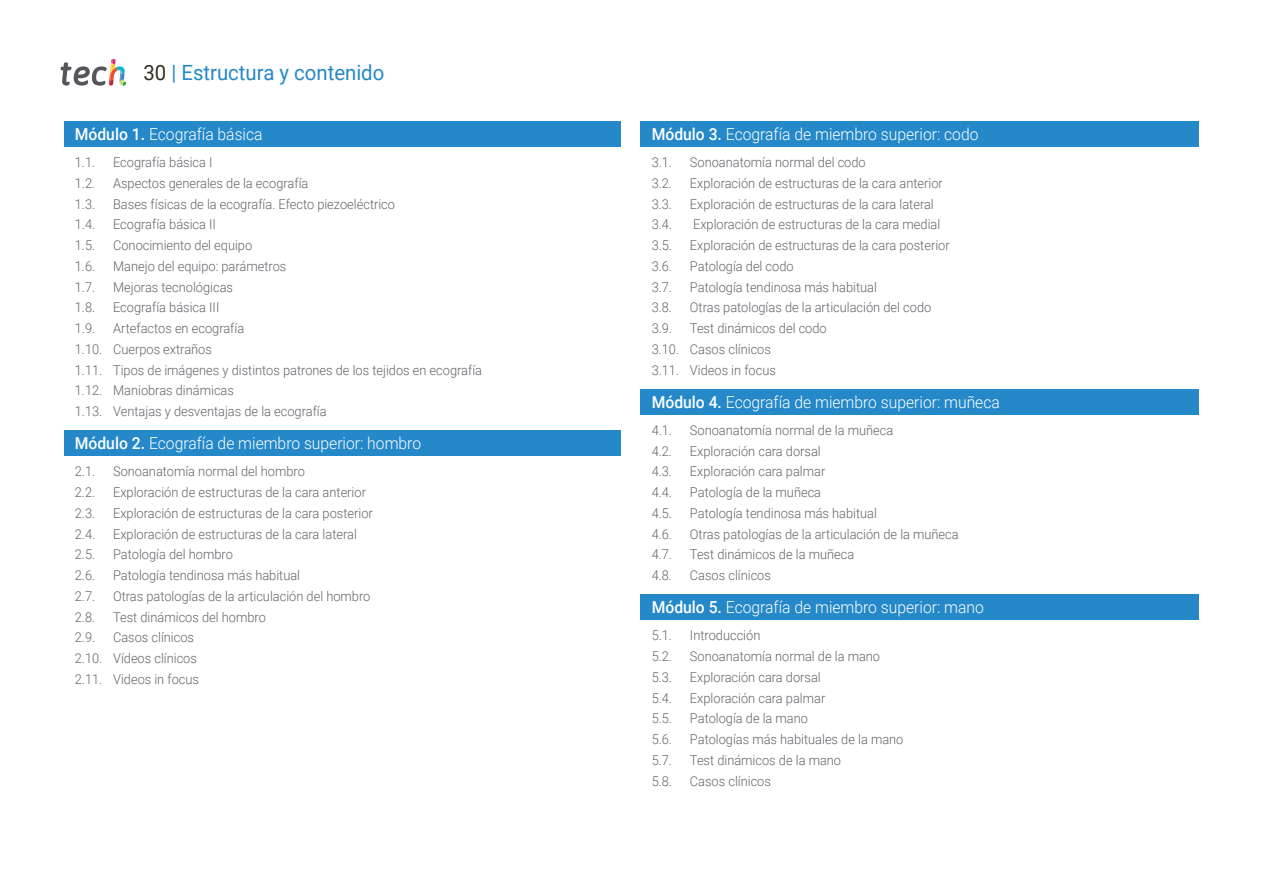
<style>
.page{position:relative;width:1263px;height:893px;background:#fff}
.page>*{position:absolute;margin:0;border:0;box-sizing:border-box;transform-origin:0 0}
.t1{font:21px "Roboto";color:#2488c9}
.t2{font:300 16.5px "Roboto";color:#fff;scale:.95 1}
.t3{font:300 13.5px/20.7px "Roboto";color:#61646a;scale:.95 1}
.s1{color:#312e20}
.s2{font-weight:500}
</style>
<div class="page">
<svg style="left:61px;top:59px;width:65px;height:27px"></svg>
<div style="left:64px;top:121px;width:557px;height:25px;background:#2488c9"></div>
<div style="left:64px;top:430px;width:557px;height:25px;background:#2488c9"></div>
<div style="left:641px;top:121px;width:558px;height:25px;background:#2488c9"></div>
<div style="left:641px;top:389px;width:558px;height:25px;background:#2488c9"></div>
<div style="left:641px;top:594px;width:558px;height:25px;background:#2488c9"></div>
<h1 class="t1" style="left:144px;top:57px;width:242px"><span class="s1">30</span> | Estructura y contenido</h1>
<p class="t2" style="left:75px;top:123px;width:199px"><span class="s2">Módulo 1.</span> Ecografía básica</p>
<p class="t3" style="left:75px;top:151px;width:23px">1.1.</p>
<p class="t3" style="left:113px;top:151px;width:106px">Ecografía básica I</p>
<p class="t3" style="left:75px;top:172px;width:23px">1.2.</p>
<p class="t3" style="left:113px;top:172px;width:207px">Aspectos generales de la ecografía</p>
<p class="t3" style="left:75px;top:193px;width:23px">1.3.</p>
<p class="t3" style="left:113px;top:193px;width:298px">Bases físicas de la ecografía. Efecto piezoeléctrico</p>
<p class="t3" style="left:75px;top:214px;width:23px">1.4.</p>
<p class="t3" style="left:113px;top:214px;width:110px">Ecografía básica II</p>
<p class="t3" style="left:75px;top:234px;width:23px">1.5.</p>
<p class="t3" style="left:113px;top:234px;width:148px">Conocimiento del equipo</p>
<p class="t3" style="left:75px;top:255px;width:23px">1.6.</p>
<p class="t3" style="left:113px;top:255px;width:184px">Manejo del equipo: parámetros</p>
<p class="t3" style="left:75px;top:276px;width:23px">1.7.</p>
<p class="t3" style="left:113px;top:276px;width:128px">Mejoras tecnológicas</p>
<p class="t3" style="left:75px;top:297px;width:23px">1.8.</p>
<p class="t3" style="left:113px;top:297px;width:113px">Ecografía básica III</p>
<p class="t3" style="left:75px;top:317px;width:23px">1.9.</p>
<p class="t3" style="left:75px;top:317px;width:430px;text-indent:38px">Artefactos en ecografía<br>1.10. Cuerpos extraños<br>1.11. Tipos de imágenes y distintos patrones de los tejidos en ecografía 1.12. Maniobras dinámicas<br>1.13. Ventajas y desventajas de la ecografía</p>
<p class="t2" style="left:75px;top:432px;width:366px"><span class="s2">Módulo 2.</span> Ecografía de miembro superior: hombro</p>
<p class="t3" style="left:75px;top:461px;width:23px">2.1.</p>
<p class="t3" style="left:113px;top:461px;width:203px">Sonoanatomía normal del hombro</p>
<p class="t3" style="left:75px;top:481px;width:23px">2.2.</p>
<p class="t3" style="left:113px;top:481px;width:268px">Exploración de estructuras de la cara anterior</p>
<p class="t3" style="left:75px;top:502px;width:23px">2.3.</p>
<p class="t3" style="left:113px;top:502px;width:275px">Exploración de estructuras de la cara posterior</p>
<p class="t3" style="left:75px;top:523px;width:23px">2.4.</p>
<p class="t3" style="left:113px;top:523px;width:258px">Exploración de estructuras de la cara lateral</p>
<p class="t3" style="left:75px;top:544px;width:23px">2.5.</p>
<p class="t3" style="left:113px;top:544px;width:128px">Patología del hombro</p>
<p class="t3" style="left:75px;top:564px;width:23px">2.6.</p>
<p class="t3" style="left:113px;top:564px;width:198px">Patología tendinosa más habitual</p>
<p class="t3" style="left:75px;top:585px;width:23px">2.7.</p>
<p class="t3" style="left:113px;top:585px;width:272px">Otras patologías de la articulación del hombro</p>
<p class="t3" style="left:75px;top:606px;width:23px">2.8.</p>
<p class="t3" style="left:113px;top:606px;width:162px">Test dinámicos del hombro</p>
<p class="t3" style="left:75px;top:627px;width:23px">2.9.</p>
<p class="t3" style="left:75px;top:627px;width:132px;text-indent:38px">Casos clínicos<br>2.10. Vídeos clínicos<br>2.11. Videos in focus</p>
<p class="t2" style="left:652px;top:123px;width:345px"><span class="s2">Módulo 3.</span> Ecografía de miembro superior: codo</p>
<p class="t3" style="left:652px;top:151px;width:23px">3.1.</p>
<p class="t3" style="left:690px;top:151px;width:187px">Sonoanatomía normal del codo</p>
<p class="t3" style="left:652px;top:172px;width:23px">3.2.</p>
<p class="t3" style="left:690px;top:172px;width:268px">Exploración de estructuras de la cara anterior</p>
<p class="t3" style="left:652px;top:193px;width:23px">3.3.</p>
<p class="t3" style="left:690px;top:193px;width:258px">Exploración de estructuras de la cara lateral</p>
<p class="t3" style="left:652px;top:214px;width:23px">3.4.</p>
<p class="t3" style="left:693px;top:214px;width:262px">Exploración de estructuras de la cara medial</p>
<p class="t3" style="left:652px;top:234px;width:23px">3.5.</p>
<p class="t3" style="left:690px;top:234px;width:275px">Exploración de estructuras de la cara posterior</p>
<p class="t3" style="left:652px;top:255px;width:23px">3.6.</p>
<p class="t3" style="left:690px;top:255px;width:111px">Patología del codo</p>
<p class="t3" style="left:652px;top:276px;width:23px">3.7.</p>
<p class="t3" style="left:690px;top:276px;width:198px">Patología tendinosa más habitual</p>
<p class="t3" style="left:652px;top:297px;width:23px">3.8.</p>
<p class="t3" style="left:690px;top:297px;width:256px">Otras patologías de la articulación del codo</p>
<p class="t3" style="left:652px;top:317px;width:23px">3.9.</p>
<p class="t3" style="left:652px;top:317px;width:186px;text-indent:38px">Test dinámicos del codo<br>3.10. Casos clínicos<br>3.11. Videos in focus</p>
<p class="t2" style="left:652px;top:390px;width:368px"><span class="s2">Módulo 4.</span> Ecografía de miembro superior: muñeca</p>
<p class="t3" style="left:652px;top:419px;width:23px">4.1.</p>
<p class="t3" style="left:690px;top:419px;width:215px">Sonoanatomía normal de la muñeca</p>
<p class="t3" style="left:652px;top:440px;width:23px">4.2.</p>
<p class="t3" style="left:690px;top:440px;width:139px">Exploración cara dorsal</p>
<p class="t3" style="left:652px;top:461px;width:23px">4.3.</p>
<p class="t3" style="left:690px;top:461px;width:144px">Exploración cara palmar</p>
<p class="t3" style="left:652px;top:481px;width:23px">4.4.</p>
<p class="t3" style="left:690px;top:481px;width:140px">Patología de la muñeca</p>
<p class="t3" style="left:652px;top:502px;width:23px">4.5.</p>
<p class="t3" style="left:690px;top:502px;width:198px">Patología tendinosa más habitual</p>
<p class="t3" style="left:652px;top:523px;width:23px">4.6.</p>
<p class="t3" style="left:690px;top:523px;width:284px">Otras patologías de la articulación de la muñeca</p>
<p class="t3" style="left:652px;top:544px;width:23px">4.7.</p>
<p class="t3" style="left:690px;top:544px;width:174px">Test dinámicos de la muñeca</p>
<p class="t3" style="left:652px;top:564px;width:23px">4.8.</p>
<p class="t3" style="left:690px;top:564px;width:87px">Casos clínicos</p>
<p class="t2" style="left:652px;top:596px;width:351px"><span class="s2">Módulo 5.</span> Ecografía de miembro superior: mano</p>
<p class="t3" style="left:652px;top:625px;width:23px">5.1.</p>
<p class="t3" style="left:690px;top:625px;width:76px">Introducción</p>
<p class="t3" style="left:652px;top:645px;width:23px">5.2.</p>
<p class="t3" style="left:690px;top:645px;width:202px">Sonoanatomía normal de la mano</p>
<p class="t3" style="left:652px;top:666px;width:23px">5.3.</p>
<p class="t3" style="left:690px;top:666px;width:139px">Exploración cara dorsal</p>
<p class="t3" style="left:652px;top:687px;width:23px">5.4.</p>
<p class="t3" style="left:690px;top:687px;width:144px">Exploración cara palmar</p>
<p class="t3" style="left:652px;top:708px;width:23px">5.5.</p>
<p class="t3" style="left:690px;top:708px;width:126px">Patología de la mano</p>
<p class="t3" style="left:652px;top:728px;width:23px">5.6.</p>
<p class="t3" style="left:690px;top:728px;width:226px">Patologías más habituales de la mano</p>
<p class="t3" style="left:652px;top:749px;width:23px">5.7.</p>
<p class="t3" style="left:690px;top:749px;width:161px">Test dinámicos de la mano</p>
<p class="t3" style="left:652px;top:770px;width:23px">5.8.</p>
<p class="t3" style="left:690px;top:770px;width:87px">Casos clínicos</p>
</div>
